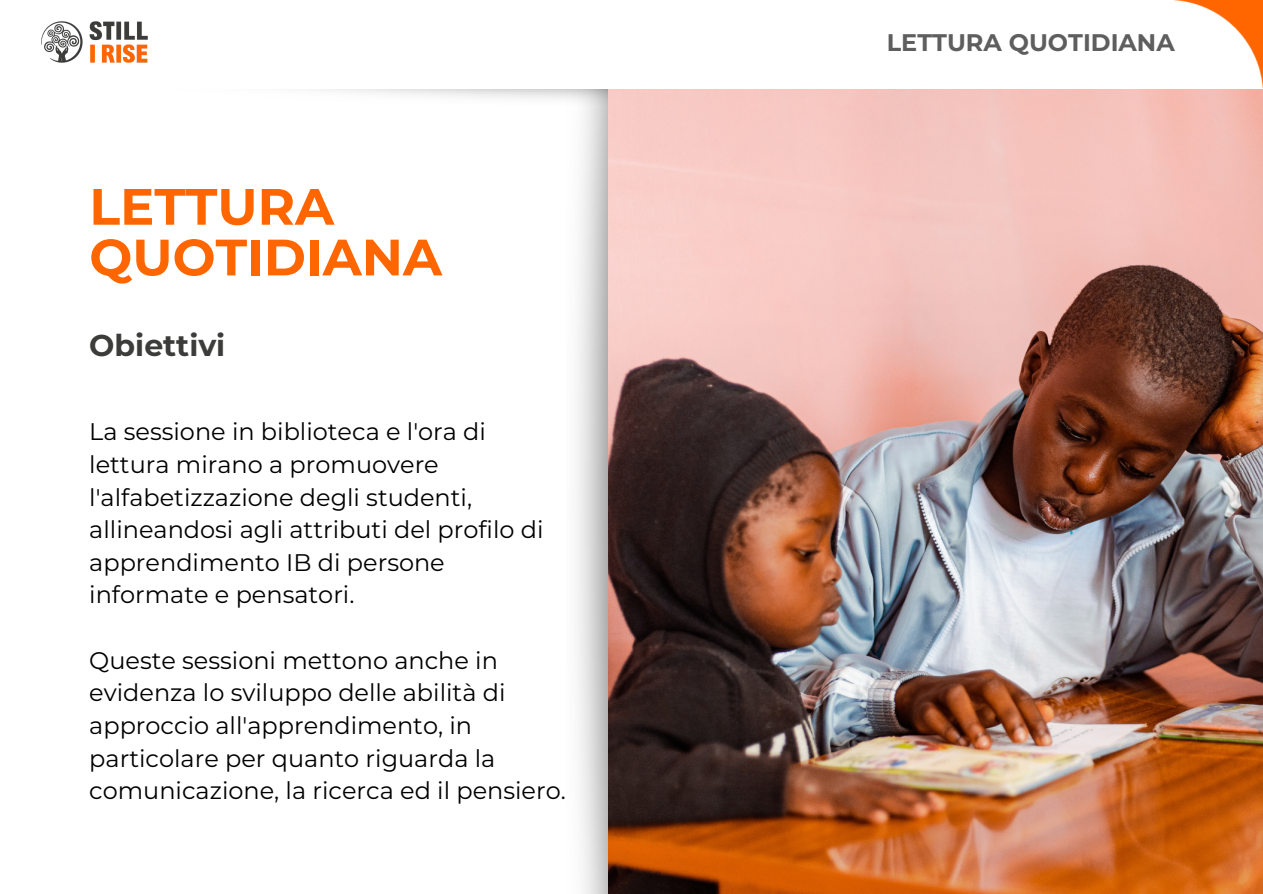
<style>
.page{position:relative;width:1263px;height:894px;background:#fff}
.page>*{position:absolute;margin:0;border:0;box-sizing:border-box;transform-origin:0 0}
.t1{font:700 51px/50.7px "Montserrat";color:#f60}
.t2{font:700 30px "Montserrat";color:#3c3c3b}
.t3{font:24px/32.7px "Montserrat";color:#000}
.t4{font:700 24px "Montserrat";color:#5e5e5e}
</style>
<div class="page">
<img style="left:577px;top:104px;width:686px;height:789px">
<img style="left:1175px;top:0;width:87px;height:83px">
<img style="left:41px;top:21px;width:107px;height:42px">
<p class="t1" style="left:89px;top:181px;width:354px">LETTURA<br>QUOTIDIANA</p>
<p class="t2" style="left:89px;top:327px;width:138px">Obiettivi</p>
<h1 class="t3" style="left:89px;top:415px;width:456px">La sessione in biblioteca e l'ora di lettura mirano a promuovere l'alfabetizzazione degli studenti, allineandosi agli attributi del profilo di apprendimento IB di persone informate e pensatori.</h1>
<h2 class="t3" style="left:89px;top:643px;width:478px">Queste sessioni mettono anche in evidenza lo sviluppo delle abilità di approccio all'apprendimento, in particolare per quanto riguarda la comunicazione, la ricerca ed il pensiero.</h2>
<p class="t4" style="left:887px;top:27px;width:289px">LETTURA QUOTIDIANA</p>
</div>
